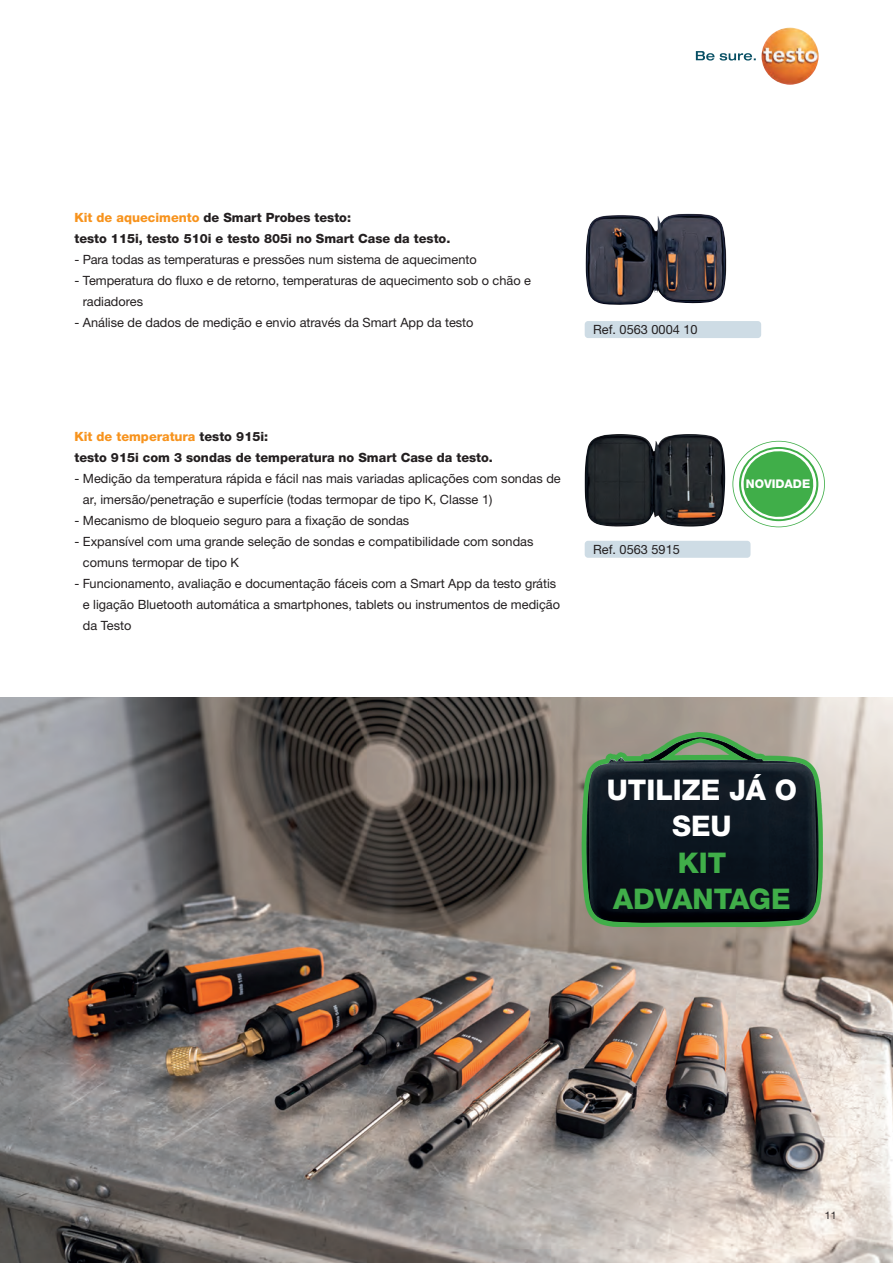
<style>
.page{position:relative;width:893px;height:1263px;background:#fff}
.page>*{position:absolute;margin:0;border:0;box-sizing:border-box;transform-origin:0 0}
.t1{font:800 28.5px/36.3px "Helvetica Neue LTW1 G";color:#fff;text-align:center}
.Copy_8_5_pt{font:12.75px/21px "Helvetica Neue LTW1 G";color:#231f20}
.Headline{font:800 12.75px/21px "Helvetica Neue LTW1 G";color:#231f20}
.t2{font:800 12px "Helvetica Neue LTW1 G";color:#fff}
.Copy_7_pt{font:10.5px "Helvetica Neue LTW1 G";color:#231f20}
.s1{color:#f7931d}
.s2{color:#40ae49}
</style>
<div class="page">
<img style="left:585px;top:214px;width:142px;height:91px">
<img style="left:585px;top:434px;width:140px;height:93px">
<svg style="left:696px;top:51px;width:60px;height:10px"></svg>
<img style="left:761px;top:28px;width:58px;height:57px;border-radius:29px">
<img style="left:0;top:697px;width:893px;height:566px">
<svg style="left:582px;top:732px;width:241px;height:195px;background:#22312f"></svg>
<img style="left:609px;top:737px;width:89px;height:25px">
<div style="left:585px;top:321px;width:176px;height:17px;background:#cedce5;border-radius:3px"></div>
<div style="left:585px;top:541px;width:165px;height:17px;background:#cedce5;border-radius:3px"></div>
<svg style="left:732px;top:441px;width:93px;height:86px"></svg>
<p class="Headline" style="left:74px;top:207px;width:378px"><span class="s1">Kit de aquecimento</span> de Smart Probes testo:<br>testo 115i, testo 510i e testo 805i no Smart Case da testo.</p>
<p class="Copy_8_5_pt" style="left:74px;top:249px;width:404px">- Para todas as temperaturas e pressões num sistema de aquecimento</p>
<p class="Copy_8_5_pt" style="left:83px;top:270px;width:450px;text-indent:-9px">- Temperatura do fluxo e de retorno, temperaturas de aquecimento sob o chão e radiadores</p>
<p class="Copy_8_5_pt" style="left:74px;top:312px;width:401px">- Análise de dados de medição e envio através da Smart App da testo</p>
<p class="Copy_8_5_pt" style="left:593px;top:319px;width:106px">Ref. 0563 0004 10</p>
<p class="Headline" style="left:74px;top:426px;width:420px"><span class="s1">Kit de temperatura</span> testo 915i:<br>testo 915i com 3 sondas de temperatura no Smart Case da testo.</p>
<p class="Copy_8_5_pt" style="left:83px;top:468px;width:479px;text-indent:-9px">- Medição da temperatura rápida e fácil nas mais variadas aplicações com sondas de ar, imersão/penetração e superfície (todas termopar de tipo K, Classe 1)</p>
<p class="Copy_8_5_pt" style="left:74px;top:510px;width:336px">- Mecanismo de bloqueio seguro para a fixação de sondas</p>
<p class="Copy_8_5_pt" style="left:83px;top:531px;width:452px;text-indent:-9px">- Expansível com uma grande seleção de sondas e compatibilidade com sondas comuns termopar de tipo K</p>
<p class="Copy_8_5_pt" style="left:83px;top:573px;width:479px;text-indent:-9px">- Funcionamento, avaliação e documentação fáceis com a Smart App da testo grátis e ligação Bluetooth automática a smartphones, tablets ou instrumentos de medição da Testo</p>
<p class="Copy_8_5_pt" style="left:593px;top:539px;width:88px">Ref. 0563 5915</p>
<p class="t2" style="left:746px;top:477px;width:66px">NOVIDADE</p>
<p class="t1" style="left:607px;top:772px;width:192px">UTILIZE JÁ O<br>SEU<br><span class="s2">KIT<br>ADVANTAGE</span></p>
<p class="Copy_7_pt" style="left:825px;top:1209px;width:13px">11</p>
</div>
